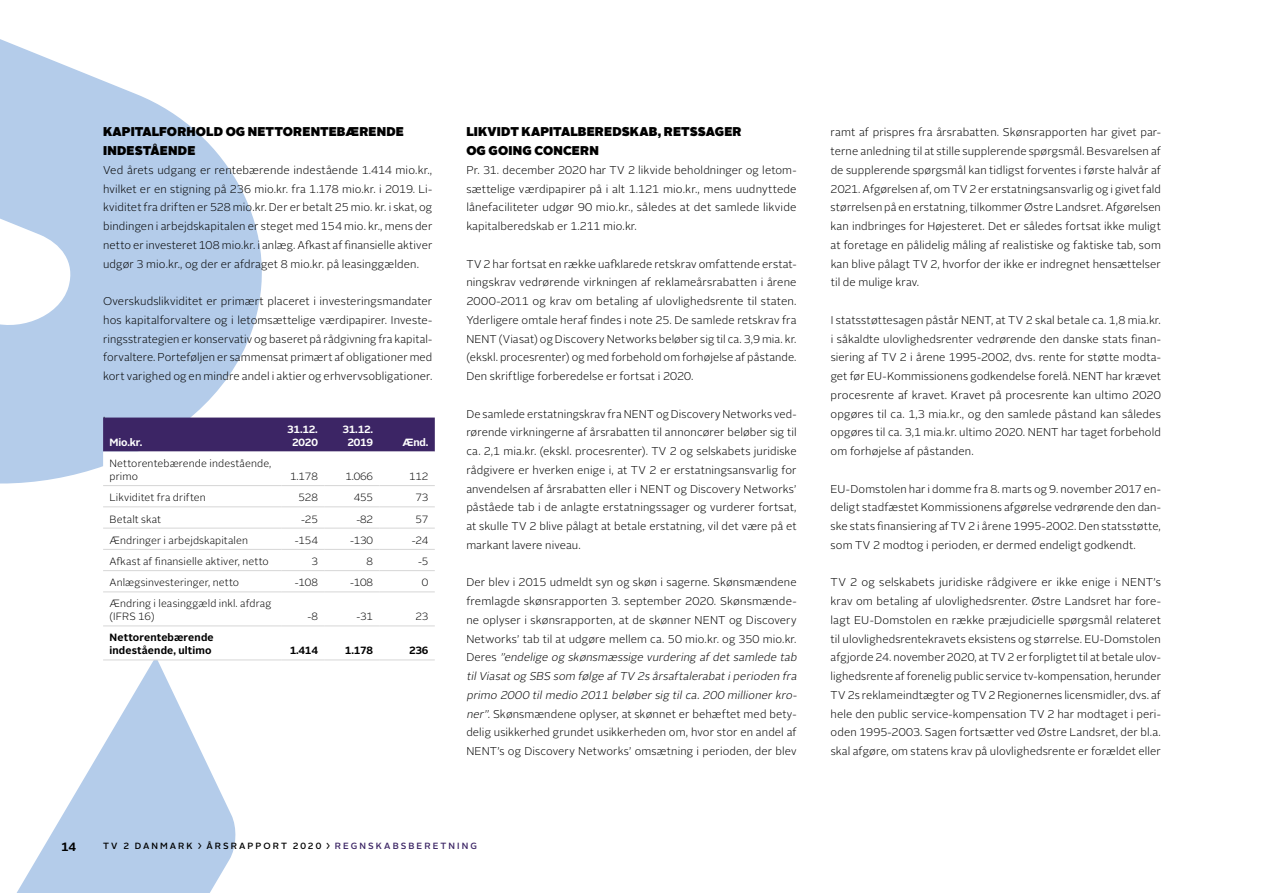
<style>
.page{position:relative;width:1263px;height:893px;background:#fff}
.page>*{position:absolute;margin:0;border:0;box-sizing:border-box;transform-origin:0 0}
.t1{font:900 12.75px/18.8px "Alright Sans";letter-spacing:.01em;color:#000}
.t2{font:700 12px "Alright Sans";color:#000}
.t3{font:300 11.25px/18.8px "Alright Sans";letter-spacing:.01em;color:#000;text-align:justify}
.t4{font:300 10.5px/13.5px "Alright Sans";letter-spacing:.01em;color:#000}
.t5{font:700 10.5px/13.5px "Alright Sans";letter-spacing:.015em;color:#000}
.t6{font:700 10.5px/13.5px "Alright Sans";letter-spacing:-.01em;color:#fff;text-align:center}
.t7{font:500 9px "Alright Sans";letter-spacing:.23em;color:#000}
.s1{font-style:italic}
.s2{color:#3c2565}
</style>
<div class="page">
<svg style="left:0;top:39px;width:287px;height:445px;fill:#b4ccea"></svg>
<svg style="left:16px;top:661px;width:220px;height:232px;fill:#b4ccea"></svg>
<div style="left:103px;top:418px;width:332px;height:34px;background:#3c2565"></div>
<svg style="left:103px;top:452px;width:332px;height:208px"></svg>
<hr style="left:103px;top:485px;width:179px;height:1px;background:#d6d6d6">
<hr style="left:282px;top:485px;width:42px;height:1px;background:#d6d6d6">
<hr style="left:324px;top:485px;width:55px;height:1px;background:#d6d6d6">
<hr style="left:379px;top:485px;width:56px;height:1px;background:#d6d6d6">
<hr style="left:103px;top:506px;width:179px;height:1px;background:#d6d6d6">
<hr style="left:282px;top:506px;width:42px;height:1px;background:#d6d6d6">
<hr style="left:324px;top:506px;width:55px;height:1px;background:#d6d6d6">
<hr style="left:379px;top:506px;width:56px;height:1px;background:#d6d6d6">
<hr style="left:103px;top:528px;width:179px;height:1px;background:#d6d6d6">
<hr style="left:282px;top:528px;width:42px;height:1px;background:#d6d6d6">
<hr style="left:324px;top:528px;width:55px;height:1px;background:#d6d6d6">
<hr style="left:379px;top:528px;width:56px;height:1px;background:#d6d6d6">
<hr style="left:103px;top:549px;width:179px;height:1px;background:#d6d6d6">
<hr style="left:282px;top:549px;width:42px;height:1px;background:#d6d6d6">
<hr style="left:324px;top:549px;width:55px;height:1px;background:#d6d6d6">
<hr style="left:379px;top:549px;width:56px;height:1px;background:#d6d6d6">
<hr style="left:103px;top:570px;width:179px;height:1px;background:#d6d6d6">
<hr style="left:282px;top:570px;width:42px;height:1px;background:#d6d6d6">
<hr style="left:324px;top:570px;width:55px;height:1px;background:#d6d6d6">
<hr style="left:379px;top:570px;width:56px;height:1px;background:#d6d6d6">
<hr style="left:103px;top:591px;width:179px;height:1px;background:#d6d6d6">
<hr style="left:282px;top:591px;width:42px;height:1px;background:#d6d6d6">
<hr style="left:324px;top:591px;width:55px;height:1px;background:#d6d6d6">
<hr style="left:379px;top:591px;width:56px;height:1px;background:#d6d6d6">
<hr style="left:103px;top:625px;width:179px;height:1px;background:#d6d6d6">
<hr style="left:282px;top:625px;width:42px;height:1px;background:#d6d6d6">
<hr style="left:324px;top:625px;width:55px;height:1px;background:#d6d6d6">
<hr style="left:379px;top:625px;width:56px;height:1px;background:#d6d6d6">
<hr style="left:282px;top:660px;width:42px;height:1px;background:#d6d6d6">
<hr style="left:324px;top:660px;width:55px;height:1px;background:#d6d6d6">
<hr style="left:379px;top:660px;width:56px;height:1px;background:#d6d6d6">
<hr style="left:103px;top:660px;width:179px;height:1px;background:#d6d6d6">
<p class="t1" style="left:103px;top:122px;width:302px">KAPITALFORHOLD OG NETTORENTEBÆRENDE<br>INDESTÅENDE</p>
<p class="t3" style="left:103px;top:161px;width:331px">Ved årets udgang er rentebærende indestående 1.414 mio.kr., hvilket er en stigning på 236 mio.kr. fra 1.178 mio.kr. i 2019. Li&shy;kviditet fra driften er 528 mio.kr. Der er betalt 25 mio. kr. i skat, og bindingen i arbejdskapitalen er steget med 154 mio. kr., mens der netto er investeret 108 mio.kr. i anlæg. Afkast af finansielle aktiver udgør 3 mio.kr., og der er afdraget 8 mio.kr. på leasinggælden.</p>
<p class="t3" style="left:103px;top:292px;width:331px">Overskudslikviditet er primært placeret i investeringsmandater hos kapitalforvaltere og i letomsættelige værdipapirer. Investe&shy;ringsstrategien er konservativ og baseret på rådgivning fra kapital&shy;forvaltere. Porteføljen er sammensat primært af obligationer med kort varighed og en mindre andel i aktier og erhvervsobligationer.</p>
<p class="t3" style="left:103px;top:404px;width:2px">.</p>
<p class="t6" style="left:109px;top:436px;width:35px">Mio.kr.</p>
<p class="t6" style="left:287px;top:422px;width:32px">31.12.<br>2020</p>
<p class="t6" style="left:342px;top:422px;width:32px">31.12.<br>2019</p>
<p class="t6" style="left:402px;top:436px;width:28px">Ænd.</p>
<p class="t4" style="left:109px;top:456px;width:163px">Nettorentebærende indestående, primo</p>
<p class="t4" style="left:290px;top:470px;width:29px">1.178</p>
<p class="t4" style="left:345px;top:470px;width:29px">1.066</p>
<p class="t4" style="left:409px;top:470px;width:21px">112</p>
<p class="t4" style="left:109px;top:491px;width:98px">Likviditet fra driften</p>
<p class="t4" style="left:299px;top:491px;width:21px">528</p>
<p class="t4" style="left:354px;top:491px;width:21px">455</p>
<p class="t4" style="left:415px;top:491px;width:14px">73</p>
<p class="t4" style="left:109px;top:512px;width:53px">Betalt skat</p>
<p class="t4" style="left:301px;top:512px;width:18px">-25</p>
<p class="t4" style="left:356px;top:512px;width:18px">-82</p>
<p class="t4" style="left:415px;top:512px;width:14px">57</p>
<p class="t4" style="left:109px;top:534px;width:140px">Ændringer i arbejdskapitalen</p>
<p class="t4" style="left:295px;top:534px;width:25px">-154</p>
<p class="t4" style="left:350px;top:534px;width:25px">-130</p>
<p class="t4" style="left:412px;top:534px;width:18px">-24</p>
<p class="t4" style="left:109px;top:555px;width:161px">Afkast af finansielle aktiver, netto</p>
<p class="t4" style="left:311px;top:555px;width:8px">3</p>
<p class="t4" style="left:367px;top:555px;width:8px">8</p>
<p class="t4" style="left:418px;top:555px;width:12px">-5</p>
<p class="t4" style="left:109px;top:576px;width:131px">Anlægsinvesteringer, netto</p>
<p class="t4" style="left:295px;top:576px;width:25px">-108</p>
<p class="t4" style="left:350px;top:576px;width:25px">-108</p>
<p class="t4" style="left:422px;top:576px;width:8px">0</p>
<p class="t4" style="left:109px;top:597px;width:164px">Ændring i leasinggæld inkl. afdrag (IFRS 16)</p>
<p class="t4" style="left:308px;top:610px;width:12px">-8</p>
<p class="t4" style="left:356px;top:610px;width:18px">-31</p>
<p class="t4" style="left:415px;top:610px;width:14px">23</p>
<p class="t5" style="left:109px;top:631px;width:106px">Nettorentebærende indestående, ultimo</p>
<p class="t5" style="left:290px;top:644px;width:30px">1.414</p>
<p class="t5" style="left:345px;top:644px;width:30px">1.178</p>
<p class="t5" style="left:409px;top:644px;width:21px">236</p>
<p class="t1" style="left:466px;top:122px;width:277px">LIKVIDT KAPITALBEREDSKAB, RETSSAGER<br>OG GOING CONCERN</p>
<p class="t3" style="left:466px;top:161px;width:332px">Pr. 31. december 2020 har TV 2 likvide beholdninger og letom&shy;sættelige værdipapirer på i alt 1.121 mio.kr., mens uudnyttede lånefaciliteter udgør 90 mio.kr., således at det samlede likvide kapitalberedskab er 1.211 mio.kr.</p>
<p class="t3" style="left:466px;top:254px;width:332px;text-align:left">TV 2 har fortsat en række uafklarede retskrav omfattende erstat&shy;ningskrav vedrørende virkningen af reklameårsrabatten i årene 2000-2011 og krav om betaling af ulovlighedsrente til staten.<br>Yderligere omtale heraf findes i note 25. De samlede retskrav fra NENT (Viasat) og Discovery Networks beløber sig til ca. 3,9 mia. kr. (ekskl. procesrenter) og med forbehold om forhøjelse af påstande.<br>Den skriftlige forberedelse er fortsat i 2020.</p>
<p class="t3" style="left:466px;top:404px;width:332px">De samlede erstatningskrav fra NENT og Discovery Networks ved&shy;rørende virkningerne af årsrabatten til annoncører beløber sig til ca. 2,1 mia.kr. (ekskl. procesrenter). TV 2 og selskabets juridiske rådgivere er hverken enige i, at TV 2 er erstatningsansvarlig for anvendelsen af årsrabatten eller i NENT og Discovery Networks’ påståede tab i de anlagte erstatningssager og vurderer fortsat, at skulle TV 2 blive pålagt at betale erstatning, vil det være på et markant lavere niveau.</p>
<p class="t3" style="left:466px;top:573px;width:334px;text-align:left">Der blev i 2015 udmeldt syn og skøn i sagerne. Skønsmændene fremlagde skønsrapporten 3. september 2020. Skønsmænde&shy;ne oplyser i skønsrapporten, at de skønner NENT og Discovery Networks’ tab til at udgøre mellem ca. 50 mio.kr. og 350 mio.kr.<br>D e r e s <span class="s1">”endelige og skønsmæssige vurdering afdetsamlede tab tilViasatog SBS som følge afTV 2sårsaftalerabatiperioden fra primo 2000 tilmedio 2011 beløbersig tilca. 200 millionerkro&shy;ner”</span>. Skønsmændene oplyser, at skønnet er behæftet med bety&shy;delig usikkerhed grundet usikkerheden om, hvor stor en andel af NENT’s og Discovery Networks’ omsætning i perioden, der blev</p>
<p class="t2" style="left:61px;top:838px;width:16px">14</p>
<p class="t7" style="left:103px;top:839px;width:375px">TV 2 DANMARK › ÅRSRAPPORT 2020 › <span class="s2">REGNSKABSBERETNING</span></p>
<p class="t3" style="left:831px;top:123px;width:332px">ramt af prispres fra årsrabatten. Skønsrapporten har givet par&shy;terne anledning til at stille supplerende spørgsmål. Besvarelsen af de supplerende spørgsmål kan tidligst forventes i første halvår af 2021. Afgørelsen af, om TV 2 er erstatningsansvarlig og i givet fald størrelsen på en erstatning, tilkommer Østre Landsret. Afgørelsen kan indbringes for Højesteret. Det er således fortsat ikke muligt at foretage en pålidelig måling af realistiske og faktiske tab, som kan blive pålagt TV 2, hvorfor der ikke er indregnet hensættelser til de mulige krav.</p>
<p class="t3" style="left:831px;top:311px;width:332px;text-align:left">I statsstøttesagen påstår NENT, at TV 2 skal betale ca. 1,8 mia.kr. i såkaldte ulovlighedsrenter vedrørende den danske stats finan&shy;siering af TV 2 i årene 1995-2002, dvs. rente for støtte modta&shy;get før EU-Kommissionens godkendelse forelå. NENT har krævet procesrente af kravet. Kravet på procesrente kan ultimo 2020 opgøres til ca. 1,3 mia.kr., og den samlede påstand kan således opgøres til ca. 3,1 mia.kr. ultimo 2020. NENT har taget forbehold om forhøjelse af påstanden.</p>
<p class="t3" style="left:831px;top:479px;width:332px">EU-Domstolen har i domme fra 8. marts og 9. november 2017 en&shy;deligt stadfæstet Kommissionens afgørelse vedrørende den dan&shy;ske stats finansiering af TV 2 i årene 1995-2002. Den statsstøtte, som TV 2 modtog i perioden, er dermed endeligt godkendt.</p>
<p class="t3" style="left:831px;top:573px;width:332px;text-align:left">TV 2 og selskabets juridiske rådgivere er ikke enige i NENT’s krav om betaling af ulovlighedsrenter. Østre Landsret har fore&shy;lagt EU-Domstolen en række præjudicielle spørgsmål relateret til ulovlighedsrentekravets eksistens og størrelse. EU-Domstolen afgjorde 24. november 2020, at TV 2 er forpligtet til at betale ulov&shy;lighedsrente af forenelig public service tv-kompensation, herunder TV 2s reklameindtægter og TV 2 Regionernes licensmidler, dvs. af hele den public service-kompensation TV 2 har modtaget i peri&shy;oden 1995-2003. Sagen fortsætter ved Østre Landsret, der bl. a. skal afgøre, om statens krav på ulovlighedsrente er forældet eller</p>
</div>
